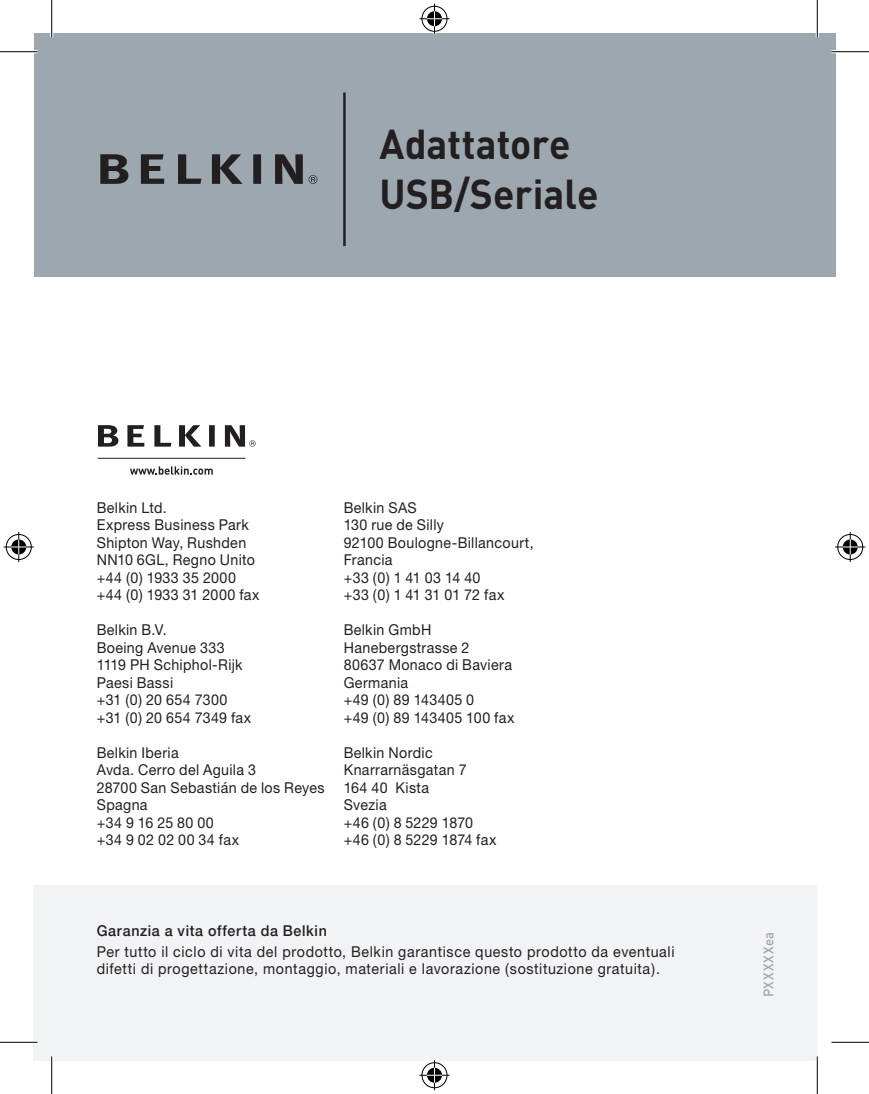
<style>
.page{position:relative;width:869px;height:1094px;background:#fff}
.page>*{position:absolute;margin:0;border:0;box-sizing:border-box;transform-origin:0 0}
.t1{font:700 41.25px/49.5px "DIN";color:#231f20;scale:.95 1}
.t2{font:15px/17.5px "Helvetica Neue LT Pro";letter-spacing:.025em;color:#231f20;scale:.95 1}
.t3{font:15px/17.5px "Helvetica Neue";letter-spacing:.045em;color:#231f20;scale:.95 1}
.t4{font:500 15px "Helvetica Neue";letter-spacing:.045em;color:#231f20;scale:.95 1}
.t5{font:500 13.75px "DIN";letter-spacing:.08em;color:#9ca7af;scale:.95 1}
</style>
<div class="page">
<div style="left:34px;top:884px;width:783px;height:176px;background:#f2f3f4"></div>
<div style="left:34px;top:34px;width:801px;height:243px;background:#9ca7af"></div>
<hr style="left:343px;top:92px;width:2px;height:154px;background:#231f20">
<svg style="left:100px;top:154px;width:217px;height:30px"></svg>
<svg style="left:98px;top:425px;width:157px;height:21px"></svg>
<hr style="left:98px;top:458px;width:147px;height:1px;background:#231f20">
<svg style="left:130px;top:466px;width:83px;height:8px"></svg>
<hr style="left:0;top:50px;width:38px;height:3px;background:#fff">
<hr style="left:831px;top:50px;width:37px;height:3px;background:#fff">
<hr style="left:0;top:1040px;width:38px;height:3px;background:#fff">
<hr style="left:50px;top:0;width:3px;height:37px;background:#fff">
<hr style="left:50px;top:1056px;width:3px;height:37px;background:#fff">
<hr style="left:815px;top:0;width:3px;height:37px;background:#fff">
<hr style="left:815px;top:1056px;width:3px;height:37px;background:#fff">
<hr style="left:0;top:51px;width:38px;height:1px;background:#000">
<hr style="left:831px;top:51px;width:37px;height:1px;background:#000">
<hr style="left:0;top:1041px;width:38px;height:1px;background:#000">
<hr style="left:831px;top:1041px;width:37px;height:1px;background:#000">
<hr style="left:51px;top:0;width:1px;height:37px;background:#000">
<hr style="left:51px;top:1056px;width:1px;height:37px;background:#000">
<hr style="left:816px;top:0;width:1px;height:37px;background:#000">
<hr style="left:816px;top:1056px;width:1px;height:37px;background:#000">
<div style="left:420px;top:5px;width:28px;height:28px;border:3px solid #fff;border-radius:50%"></div>
<hr style="left:419px;top:17px;width:30px;height:3px;background:#fff">
<hr style="left:433px;top:4px;width:3px;height:30px;background:#fff">
<div style="left:425px;top:10px;width:18px;height:18px;border:3px solid #fff;border-radius:50%"></div>
<div style="left:421px;top:6px;width:26px;height:26px;border:1px solid #000;border-radius:50%"></div>
<hr style="left:419px;top:18px;width:30px;height:1px;background:#000">
<hr style="left:434px;top:4px;width:1px;height:30px;background:#000">
<svg style="left:427px;top:11px;width:15px;height:15px"></svg>
<div style="left:420px;top:1061px;width:28px;height:28px;border:3px solid #fff;border-radius:50%"></div>
<hr style="left:419px;top:1073px;width:30px;height:3px;background:#fff">
<hr style="left:433px;top:1060px;width:3px;height:30px;background:#fff">
<div style="left:425px;top:1066px;width:18px;height:18px;border:3px solid #fff;border-radius:50%"></div>
<div style="left:421px;top:1062px;width:26px;height:25px;border:1px solid #000;border-radius:50%"></div>
<hr style="left:419px;top:1074px;width:30px;height:1px;background:#000">
<hr style="left:434px;top:1060px;width:1px;height:30px;background:#000">
<svg style="left:427px;top:1067px;width:15px;height:15px"></svg>
<div style="left:5px;top:533px;width:28px;height:28px;border:3px solid #fff;border-radius:50%"></div>
<hr style="left:4px;top:545px;width:30px;height:3px;background:#fff">
<hr style="left:17px;top:532px;width:3px;height:30px;background:#fff">
<div style="left:10px;top:538px;width:18px;height:18px;border:3px solid #fff;border-radius:50%"></div>
<div style="left:6px;top:534px;width:26px;height:25px;border:1px solid #000;border-radius:50%"></div>
<hr style="left:4px;top:546px;width:30px;height:1px;background:#000">
<hr style="left:18px;top:532px;width:1px;height:30px;background:#000">
<svg style="left:11px;top:539px;width:15px;height:15px"></svg>
<div style="left:836px;top:533px;width:28px;height:28px;border:3px solid #fff;border-radius:50%"></div>
<hr style="left:835px;top:545px;width:30px;height:3px;background:#fff">
<hr style="left:848px;top:532px;width:3px;height:30px;background:#fff">
<div style="left:841px;top:538px;width:18px;height:18px;border:3px solid #fff;border-radius:50%"></div>
<div style="left:837px;top:534px;width:25px;height:25px;border:1px solid #000;border-radius:50%"></div>
<hr style="left:835px;top:546px;width:30px;height:1px;background:#000">
<hr style="left:849px;top:532px;width:1px;height:30px;background:#000">
<svg style="left:842px;top:539px;width:15px;height:15px"></svg>
<h1 class="t1" style="left:379px;top:118px;width:232px">Adattatore<br>USB/Seriale</h1>
<p class="t2" style="left:97px;top:498px;width:173px">Belkin Ltd.<br>Express Business Park<br>Shipton Way, Rushden<br>NN10 6GL, Regno Unito +44 (0) 1933 35 2000 +44 (0) 1933 31 2000 fax</p>
<p class="t2" style="left:97px;top:621px;width:164px">Belkin B.V.<br>Boeing Avenue 333<br>1119 PH Schiphol-Rijk<br>Paesi Bassi<br>+31 (0) 20 654 7300 +31 (0) 20 654 7349 fax</p>
<p class="t2" style="left:97px;top:743px;width:241px">Belkin Iberia<br>Avda. Cerro del Aguila 3<br>28700 San Sebastián de los Reyes<br>Spagna<br>+34 9 16 25 80 00<br>+34 9 02 02 00 34 fax</p>
<p class="t2" style="left:343px;top:498px;width:201px">Belkin SAS<br>130 rue de Silly<br>92100 Boulogne-Billancourt,<br>Francia<br>+33 (0) 1 41 03 14 40<br>+33 (0) 1 41 31 01 72 fax</p>
<p class="t2" style="left:343px;top:621px;width:181px">Belkin GmbH<br>Hanebergstrasse 2<br>80637 Monaco di Baviera<br>Germania<br>+49 (0) 89 143405 0<br>+49 (0) 89 143405 100 fax</p>
<p class="t2" style="left:343px;top:743px;width:162px">Belkin Nordic<br>Knarrarnäsgatan 7<br>164 40 Kista<br>Svezia<br>+46 (0) 8 5229 1870 +46 (0) 8 5229 1874 fax</p>
<p class="t4" style="left:97px;top:921px;width:244px">Garanzia a vita offerta da Belkin</p>
<p class="t3" style="left:97px;top:942px;width:609px">Per tutto il ciclo di vita del prodotto, Belkin garantisce questo prodotto da eventuali difetti di progettazione, montaggio, materiali e lavorazione (sostituzione gratuita).</p>
<p class="t5" style="left:759px;top:997px;width:70px;rotate:-90deg">PXXXXXea</p>
</div>
